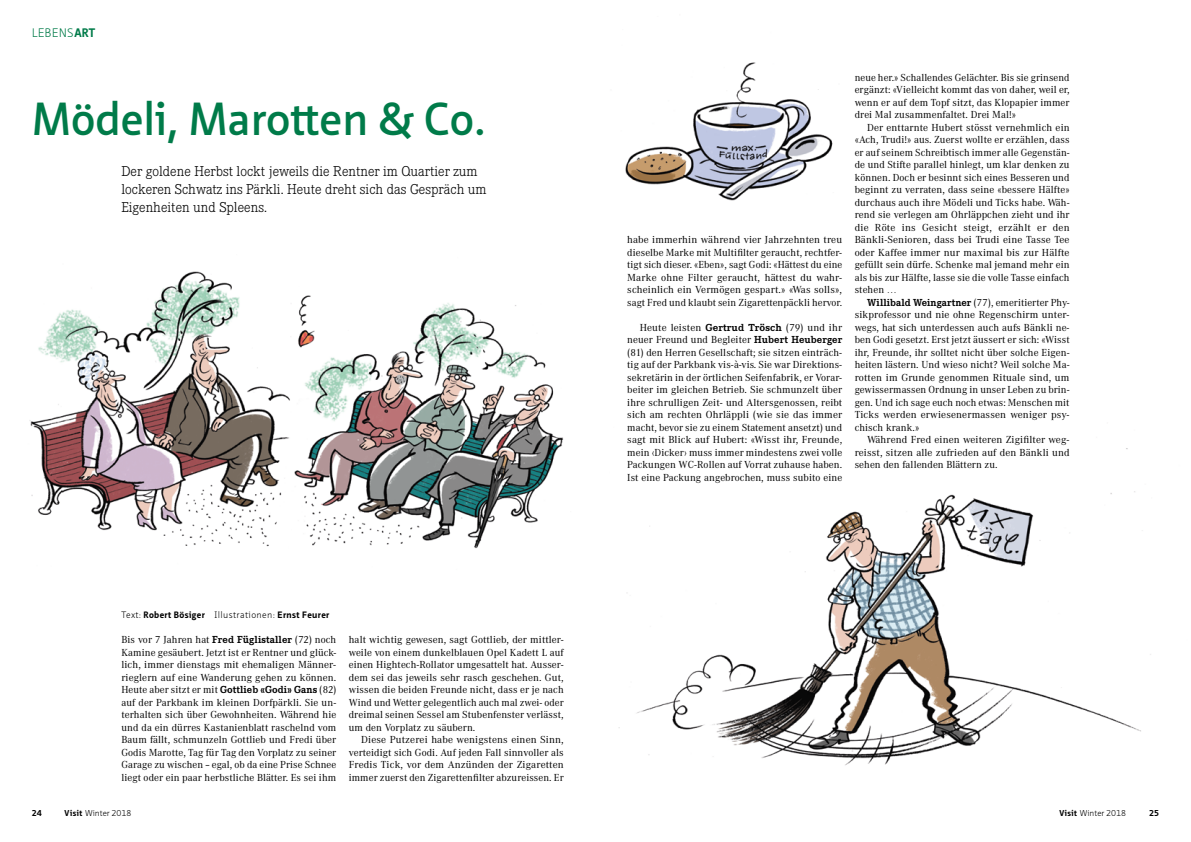
<style>
.page{position:relative;width:1191px;height:842px;background:#fff}
.page>*{position:absolute;margin:0;border:0;box-sizing:border-box;transform-origin:0 0}
.t1{font:600 45px "Neue Sans Pro";color:#007b49}
.t2{font:300 14px/18px "Corporate E";color:#000}
.t3{font:300 12px "Neue Sans Pro";letter-spacing:.01em;color:#007b49}
.t4{font:10px/12.5px "Corporate A";letter-spacing:.01em;color:#000;text-align:justify}
.t5{font:700 9px "Neue Sans Pro";letter-spacing:.04em;color:#000}
.t6{font:300 8.3px "Neue Sans Pro";color:#000}
.t7{font:700 8.3px "Neue Sans Pro";color:#000}
.s1{font-weight:700}
.s2{font-weight:300}
.s3{font-family:"Corporate E";font-weight:700}
</style>
<div class="page">
<img style="left:618px;top:400px;width:533px;height:366px">
<img style="left:29px;top:271px;width:535px;height:278px">
<img style="left:625px;top:62px;width:208px;height:139px">
<p class="t3" style="left:32px;top:25px;width:65px">LEBENS<span class="s1">ART</span></p>
<h1 class="t1" style="left:32px;top:90px;width:455px">Mödeli, Marotten &amp; Co.</h1>
<h2 class="t2" style="left:121px;top:162px;width:367px">Der goldene Herbst lockt jeweils die Rentner im Quartier zum lockeren Schwatz ins Pärkli. Heute dreht sich das Gespräch um<br>Eigenheiten und Spleens.</h2>
<p class="t5" style="left:121px;top:609px;width:209px"><span class="s2">Text:</span> Robert Bösiger <span class="s2">Illustrationen:</span> Ernst Feurer</p>
<p class="t4" style="left:121px;top:633px;width:216px">Bis vor 7 Jahren hat <span class="s3">Fred Füglistaller</span> (72) noch Kamine gesäubert. Jetzt ist er Rentner und glück&shy;lich, immer dienstags mit ehemaligen Männer&shy;rieglern auf eine Wanderung gehen zu können.<br>Heute aber sitzt er mit <span class="s3">Gottlieb «Godi» Gans</span> (82) auf der Parkbank im kleinen Dorfpärkli. Sie un&shy;terhalten sich über Gewohnheiten. Während hie und da ein dürres Kastanienblatt raschelnd vom Baum fällt, schmunzeln Gottlieb und Fredi über Godis Marotte, Tag für Tag den Vorplatz zu seiner Garage zu wischen – egal, ob da eine Prise Schnee liegt oder ein paar herbstliche Blätter. Es sei ihm</p>
<p class="t4" style="left:349px;top:633px;width:216px">halt wichtig gewesen, sagt Gottlieb, der mittler&shy;weile von einem dunkelblauen Opel Kadett L auf einen Hightech-Rollator umgesattelt hat. Ausser&shy;dem sei das jeweils sehr rasch geschehen. Gut, wissen die beiden Freunde nicht, dass er je nach Wind und Wetter gelegentlich auch mal zwei- oder dreimal seinen Sessel am Stubenfenster verlässt, um den Vorplatz zu säubern.</p>
<p class="t4" style="left:349px;top:733px;width:216px;text-indent:12px">Diese Putzerei habe wenigstens einen Sinn, verteidigt sich Godi. Auf jeden Fall sinnvoller als Fredis Tick, vor dem Anzünden der Zigaretten immer zuerst den Zigarettenfilter abzureissen. Er</p>
<p class="t4" style="left:627px;top:233px;width:216px">habe immerhin während vier Jahrzehnten treu dieselbe Marke mit Multifilter geraucht, rechtfer&shy;tigt sich dieser. «Eben», sagt Godi: «Hättest du eine Marke ohne Filter geraucht, hättest du wahr&shy;scheinlich ein Vermögen gespart.» «Was solls», sagt Fred und klaubt sein Zigarettenpäckli hervor.</p>
<p class="t4" style="left:627px;top:321px;width:217px;text-indent:12px">Heute leisten <span class="s3">Gertrud Trösch</span> (79) und ihr neuer Freund und Begleiter <span class="s3">Hubert Heuberger </span>(81) den Herren Gesellschaft; sie sitzen einträch&shy;tig auf der Parkbank vis-à-vis. Sie war Direktions&shy;sekretärin in der örtlichen Seifenfabrik, er Vorar&shy;beiter im gleichen Betrieb. Sie schmunzelt über ihre schrulligen Zeit- und Altersgenossen, reibt sich am rechten Ohrläppli (wie sie das immer macht, bevor sie zu einem Statement ansetzt) und sagt mit Blick auf Hubert: «Wisst ihr, Freunde, mein ‹Dicker› muss immer mindestens zwei volle Packungen WC-Rollen auf Vorrat zuhause haben.<br>Ist eine Packung angebrochen, muss subito eine</p>
<p class="t4" style="left:854px;top:71px;width:216px">neue her.» Schallendes Gelächter. Bis sie grinsend ergänzt: «Vielleicht kommt das von daher, weil er, wenn er auf dem Topf sitzt, das Klopapier immer drei Mal zusammenfaltet. Drei Mal!»</p>
<p class="t4" style="left:854px;top:121px;width:216px;text-indent:12px">Der enttarnte Hubert stösst vernehmlich ein «Ach, Trudi!» aus. Zuerst wollte er erzählen, dass er auf seinem Schreibtisch immer alle Gegenstän&shy;de und Stifte parallel hinlegt, um klar denken zu können. Doch er besinnt sich eines Besseren und beginnt zu verraten, dass seine «bessere Hälfte» durchaus auch ihre Mödeli und Ticks habe. Wäh&shy;rend sie verlegen am Ohrläppchen zieht und ihr die Röte ins Gesicht steigt, erzählt er den Bänkli-Senioren, dass bei Trudi eine Tasse Tee oder Kaffee immer nur maximal bis zur Hälfte gefüllt sein dürfe. Schenke mal jemand mehr ein als bis zur Hälfte, lasse sie die volle Tasse einfach stehen …</p>
<p class="t4" style="left:854px;top:296px;width:217px;text-indent:12px"><span class="s3">Willibald Weingartner</span> (77), emeritierter Phy&shy;sikprofessor und nie ohne Regenschirm unter&shy;wegs, hat sich unterdessen auch aufs Bänkli ne&shy;ben Godi gesetzt. Erst jetzt äussert er sich: «Wisst ihr, Freunde, ihr solltet nicht über solche Eigen&shy;heiten lästern. Und wieso nicht? Weil solche Ma&shy;rotten im Grunde genommen Rituale sind, um gewissermassen Ordnung in unser Leben zu brin&shy;gen. Und ich sage euch noch etwas: Menschen mit Ticks werden erwiesenermassen weniger psy&shy;chisch krank.»</p>
<p class="t4" style="left:854px;top:433px;width:216px;text-indent:12px">Während Fred einen weiteren Zigifilter weg&shy;reisst, sitzen alle zufrieden auf den Bänkli und sehen den fallenden Blättern zu.</p>
<p class="t7" style="left:32px;top:807px;width:11px">24</p>
<p class="t6" style="left:65px;top:807px;width:68px"><span class="s1">Visit</span> Winter 2018</p>
<p class="t6" style="left:1059px;top:807px;width:68px"><span class="s1">Visit</span> Winter 2018</p>
<p class="t7" style="left:1149px;top:807px;width:11px">25</p>
</div>
